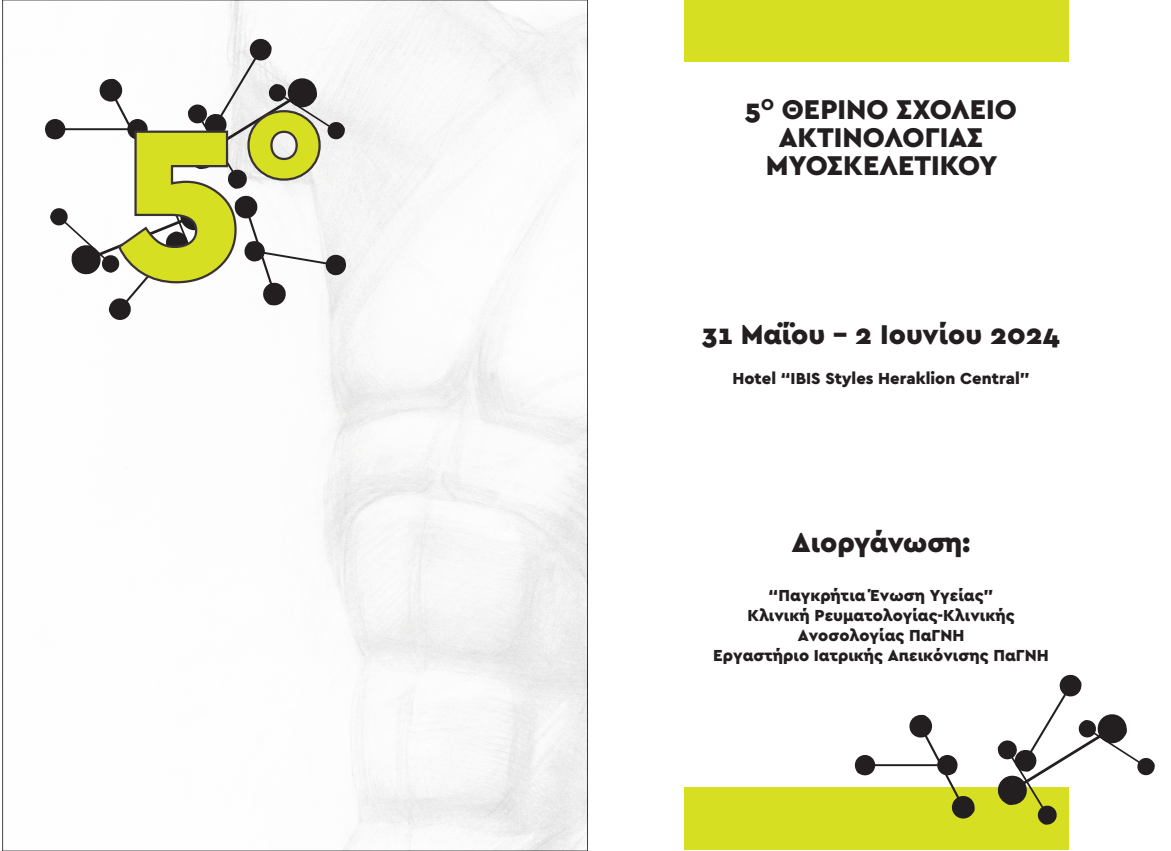
<style>
.page{position:relative;width:1171px;height:851px;background:#fff}
.page>*{position:absolute;margin:0;border:0;box-sizing:border-box;transform-origin:0 0}
.t1{font:900 223.62px "Cera GR";color:#d7df23}
.t2{font:900 28.38px/28px "Cera GR";color:#231f20;text-align:center}
.t3{font:900 16.75px/20.1px "Cera GR";color:#231f20;text-align:center}
</style>
<div class="page">
<img style="left:2px;top:0;width:585px;height:850px">
<div style="left:684px;top:0;width:385px;height:61px;background:#d7df23"></div>
<div style="left:684px;top:786px;width:385px;height:63px;background:#d7df23"></div>
<svg style="left:41px;top:37px;width:308px;height:285px"></svg>
<svg style="left:994px;top:674px;width:161px;height:151px"></svg>
<svg style="left:851px;top:714px;width:125px;height:105px"></svg>
<h1 class="t1" style="left:119px;top:48px;width:206px">5<sup>o</sup></h1>
<h2 class="t2" style="left:745px;top:96px;width:273px">5<sup>O</sup> ΘΕΡΙΝΟ ΣΧΟΛΕΙΟ<br>ΑΚΤΙΝΟΛΟΓΙΑΣ<br>ΜΥΟΣΚΕΛΕΤΙΚΟΥ</h2>
<h2 class="t2" style="left:702px;top:320px;width:359px">31 Μαΐου – 2 Ιουνίου 2024</h2>
<p class="t3" style="left:732px;top:368px;width:299px">Hotel “IBIS Styles Heraklion Central”</p>
<h2 class="t2" style="left:792px;top:529px;width:180px">Διοργάνωση:</h2>
<p class="t3" style="left:713px;top:585px;width:337px">“Παγκρήτια Ένωση Υγείας”<br>Κλινική Ρευματολογίας-Κλινικής<br>Ανοσολογίας ΠαΓΝΗ<br>Εργαστήριο Ιατρικής Απεικόνισης ΠαΓΝΗ</p>
</div>
